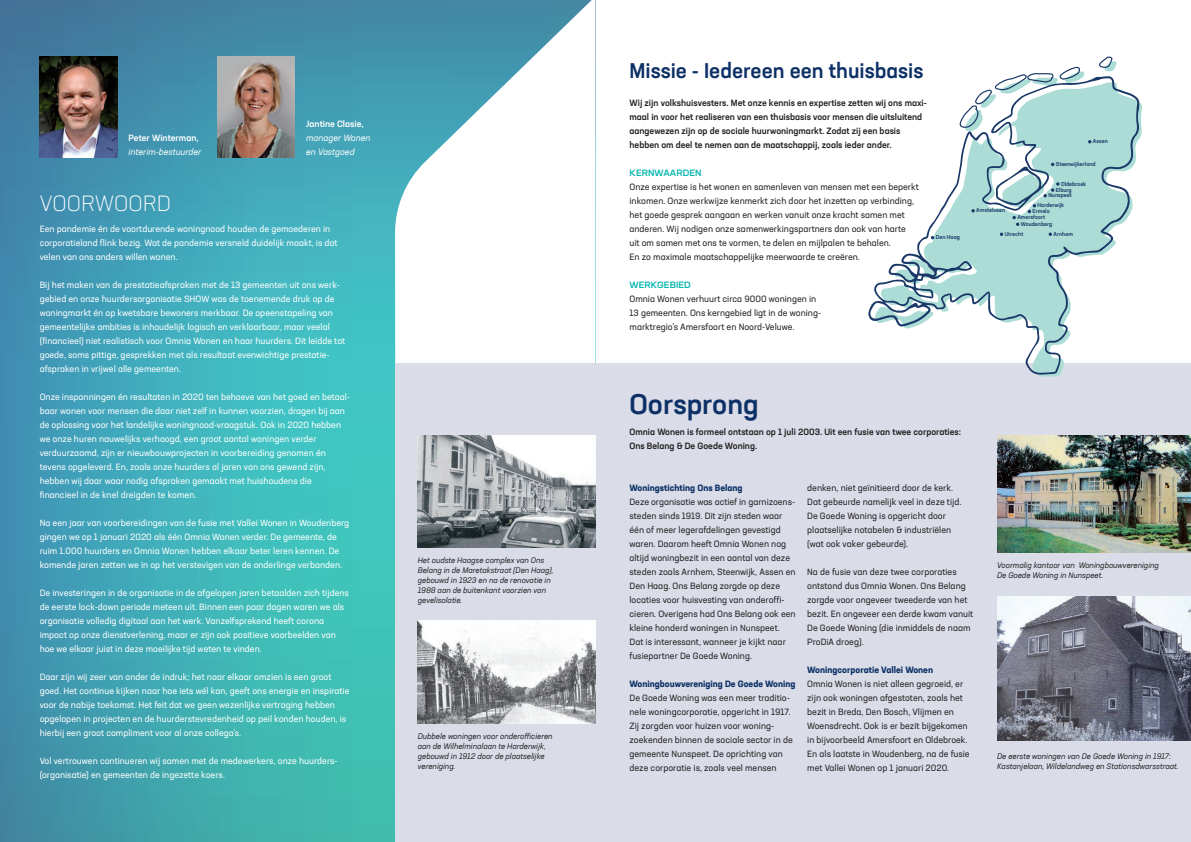
<style>
.page{position:relative;width:1191px;height:842px;background:#fff}
.page>*{position:absolute;margin:0;border:0;box-sizing:border-box;transform-origin:0 0}
.t1{font:500 28px "Neusa Next Std";color:#0d3166}
.t2{font:300 22px "Neusa Next Std";letter-spacing:.01em;color:#fff}
.t3{font:500 21px "Neusa Next Std";color:#0d3166}
.t4{font:9px/14px "Neusa Next Std";color:#fff}
.t5{font:9px/14px "Neusa Next Std";color:#231f20}
.t6{font:500 9px/14px "Neusa Next Std";color:#231f20}
.t7{font:700 9px "Neusa Next Std";color:#0d3166}
.t8{font:italic 9px/14px "Neusa Next Std";color:#fff}
.t9{font:500 expanded 9px "Neusa Next Std";letter-spacing:.01em;color:#00b5ae}
.t10{font:italic 8px/10px "Neusa Next Std";color:#231f20}
.t11{font:500 5.6px/6.7px "Neusa Next Std";color:#193867}
.s1{font-weight:500;font-style:normal}
</style>
<div class="page">
<svg style="left:0;top:0;width:395px;height:842px;background:#40a4b3"></svg>
<svg style="left:395px;top:0;width:197px;height:363px"></svg>
<img style="left:40px;top:57px;width:77px;height:100px">
<div style="left:395px;top:363px;width:796px;height:479px;background:#dadde8"></div>
<svg style="left:868px;top:76px;width:271px;height:299px"></svg>
<svg style="left:870px;top:303px;width:63px;height:26px"></svg>
<svg style="left:890px;top:255px;width:50px;height:30px"></svg>
<svg style="left:959px;top:67px;width:125px;height:64px"></svg>
<svg style="left:1099px;top:57px;width:17px;height:14px"></svg>
<svg style="left:1048px;top:233px;width:4px;height:3px"></svg>
<svg style="left:999px;top:233px;width:4px;height:3px"></svg>
<svg style="left:997px;top:163px;width:62px;height:63px"></svg>
<img style="left:997px;top:435px;width:194px;height:117px">
<img style="left:997px;top:596px;width:194px;height:144px">
<img style="left:418px;top:435px;width:177px;height:113px">
<img style="left:418px;top:620px;width:177px;height:104px">
<img style="left:217px;top:57px;width:78px;height:100px">
<p class="t8" style="left:129px;top:131px;width:74px"><span class="s1">Peter Winterman, </span>interim-bestuurder</p>
<p class="t2" style="left:40px;top:190px;width:133px">VOORWOORD</p>
<p class="t8" style="left:306px;top:117px;width:66px"><span class="s1">Jantine Clasie, </span>manager Wonen en Vastgoed</p>
<p class="t4" style="left:40px;top:222px;width:299px">Een pandemie én de voortdurende woningnood houden de gemoederen in corporatieland flink bezig. Wat de pandemie versneld duidelijk maakt, is dat velen van ons anders willen wonen.</p>
<p class="t4" style="left:40px;top:278px;width:307px">Bij het maken van de prestatieafspraken met de 13 gemeenten uit ons werk - gebied en onze huurdersorganisatie SHOW was de toenemende druk op de woningmarkt én op kwetsbare bewoners merkbaar. De opeenstapeling van gemeentelijke ambities is inhoudelijk logisch en verklaarbaar, maar veelal (financieel) niet realistisch voor Omnia Wonen en haar huurders. Dit leidde tot goede, soms pittige, gesprekken met als resultaat evenwichtige prestatie - afspraken in vrijwel alle gemeenten.</p>
<p class="t4" style="left:40px;top:390px;width:312px">Onze inspanningen én resultaten in 2020 ten behoeve van het goed en betaal - baar wonen voor mensen die daar niet zelf in kunnen voorzien, dragen bij aan de oplossing voor het landelijke woningnood-vraagstuk. Ook in 2020 hebben we onze huren nauwelijks verhoogd, een groot aantal woningen verder<br>verduur zaamd, zijn er nieuwbouwprojecten in voorbereiding genomen én tevens opgeleverd. En, zoals onze huurders al jaren van ons gewend zijn, hebben wij daar waar nodig afspraken gemaakt met huishoudens die financieel in de knel dreigden te komen.</p>
<p class="t4" style="left:40px;top:516px;width:311px">Na een jaar van voorbereidingen van de fusie met Vallei Wonen in Woudenberg gingen we op 1 januari 2020 als één Omnia Wonen verder. De gemeente, de ruim 1.000 huurders en Omnia Wonen hebben elkaar beter leren kennen. De komende jaren zetten we in op het verstevigen van de onderlinge verbanden.</p>
<p class="t4" style="left:40px;top:586px;width:311px">De investeringen in de organisatie in de afgelopen jaren betaalden zich tijdens de eerste lock-down periode meteen uit. Binnen een paar dagen waren we als organisatie volledig digitaal aan het werk. Vanzelfsprekend heeft corona impact op onze dienstverlening, maar er zijn ook positieve voorbeelden van hoe we elkaar juist in deze moeilijke tijd weten te vinden.</p>
<p class="t4" style="left:40px;top:670px;width:311px">Daar zijn wij zeer van onder de indruk; het naar elkaar omzien is een groot goed. Het continue kijken naar hoe iets wél kan, geeft ons energie en inspiratie voor de nabije toekomst. Het feit dat we geen wezenlijke vertraging hebben opgelopen in projecten en de huurderstevredenheid op peil konden houden, is hierbij een groot compliment voor al onze collega’s.</p>
<p class="t4" style="left:40px;top:754px;width:299px">Vol vertrouwen continueren wij samen met de medewerkers, onze huurders - (organisatie) en gemeenten de ingezette koers.</p>
<p class="t10" style="left:418px;top:556px;width:137px">Het oudste Haagse complex van Ons<br>Belang in de Maretakstraat (Den Haag), gebouwd in 1923 en na de renovatie in<br>1988 aan de buitenkant voorzien van gevelisolatie.</p>
<p class="t10" style="left:418px;top:732px;width:136px">Dubbele woningen voor onderofficieren aan de Wilhelminalaan te Harderwijk, gebouwd in 1912 door de plaatselijke vereniging.</p>
<p class="t3" style="left:629px;top:62px;width:295px">Missie - Iedereen een thuisbasis</p>
<p class="t6" style="left:629px;top:96px;width:299px">Wij zijn volkshuisvesters. Met onze kennis en expertise zetten wij ons maxi - maal in voor het realiseren van een thuisbasis voor mensen die uitsluitend aangewezen zijn op de sociale huurwoningmarkt. Zodat zij een basis hebben om deel te nemen aan de maatschappij, zoals ieder ander.</p>
<p class="t9" style="left:629px;top:169px;width:74px">KERNWAARDEN</p>
<p class="t5" style="left:629px;top:180px;width:291px">Onze expertise is het wonen en samenleven van mensen met een beperkt inkomen. Onze werkwijze kenmerkt zich door het inzetten op verbinding, het goede gesprek aangaan en werken vanuit onze kracht samen met anderen. Wij nodigen onze samenwerkingspartners dan ook van harte<br>uit om samen met ons te vormen, te delen en mijlpalen te behalen.<br>En zo maximale maatschappelijke meerwaarde te creëren.</p>
<p class="t9" style="left:629px;top:281px;width:63px">WERKGEBIED</p>
<p class="t5" style="left:629px;top:292px;width:193px">Omnia Wonen verhuurt circa 9000 woningen in<br>13 gemeenten. Ons kerngebied ligt in de woning&shy;marktregio’s Amersfoort en Noord-Veluwe.</p>
<p class="t11" style="left:935px;top:234px;width:26px">Den Haag</p>
<p class="t11" style="left:1093px;top:139px;width:16px">Assen</p>
<p class="t11" style="left:1056px;top:161px;width:41px">Steenwijkerland</p>
<p class="t11" style="left:976px;top:208px;width:30px">Amstelveen</p>
<p class="t11" style="left:1061px;top:181px;width:27px">Oldebroek</p>
<p class="t11" style="left:1056px;top:187px;width:17px">Elburg</p>
<p class="t11" style="left:1048px;top:193px;width:25px">Nunspeet</p>
<p class="t11" style="left:1032px;top:203px;width:33px;line-height:5.7px;text-indent:5px">Harderwijk<br>Ermelo</p>
<p class="t11" style="left:1021px;top:214px;width:33px;text-indent:-4px">Amersfoort<br>Woudenberg</p>
<p class="t11" style="left:1004px;top:231px;width:20px">Utrecht</p>
<p class="t11" style="left:1053px;top:231px;width:21px">Arnhem</p>
<p class="t1" style="left:629px;top:392px;width:131px">Oorsprong</p>
<p class="t6" style="left:629px;top:425px;width:333px">Omnia Wonen is formeel ontstaan op 1 juli 2003. Uit een fusie van twee corporaties:<br>Ons Belang &amp; De Goede Woning.</p>
<p class="t7" style="left:629px;top:482px;width:114px">Woningstichting Ons Belang</p>
<p class="t5" style="left:629px;top:495px;width:168px">Deze organisatie was actief in garnizoens&shy;steden sinds 1919. Dit zijn steden waar één of meer legerafdelingen gevestigd waren. Daarom heeft Omnia Wonen nog altijd woningbezit in een aantal van deze steden zoals Arnhem, Steenwijk, Assen en Den Haag. Ons Belang zorgde op deze locaties voor huisvesting van onder offi - cieren. Overigens had Ons Belang ook een kleine honderd woningen in Nunspeet.<br>Dat is interessant, wanneer je kijkt naar fusie partner De Goede Woning.</p>
<p class="t7" style="left:629px;top:678px;width:168px">Woningbouwvereniging De Goede Woning</p>
<p class="t5" style="left:629px;top:691px;width:165px">De Goede Woning was een meer traditio - nele woningcorporatie, opgericht in 1917.<br>Zij zorgden voor huizen voor woning - zoekenden binnen de sociale sector in de gemeente Nunspeet. De oprichting van deze corporatie is, zoals veel mensen</p>
<p class="t5" style="left:807px;top:481px;width:156px">denken, niet geïnitieerd door de kerk.<br>Dat gebeurde namelijk veel in deze tijd.<br>De Goede Woning is opgericht door plaatse lijke notabelen &amp; industriëlen (wat ook vaker gebeurde).</p>
<p class="t5" style="left:807px;top:565px;width:167px">Na de fusie van deze twee corporaties ontstond dus Omnia Wonen. Ons Belang zorgde voor ongeveer tweederde van het bezit. En ongeveer een derde kwam vanuit De Goede Woning (die inmiddels de naam ProDiA droeg).</p>
<p class="t7" style="left:807px;top:664px;width:127px">Woningcorporatie Vallei Wonen</p>
<p class="t5" style="left:807px;top:677px;width:164px">Omnia Wonen is niet alleen gegroeid, er zijn ook woningen afgestoten, zoals het bezit in Breda, Den Bosch, Vlijmen en Woensdrecht. Ook is er bezit bijgekomen in bijvoorbeeld Amersfoort en Oldebroek.<br>En als laatste in Woudenberg, na de fusie met Vallei Wonen op 1 januari 2020.</p>
<p class="t10" style="left:997px;top:561px;width:163px">Voormalig kantoor van Woningbouwvereniging<br>De Goede Woning in Nunspeet.</p>
<p class="t10" style="left:997px;top:752px;width:183px">De eerste woningen van De Goede Woning in 1917:<br>Kastanjelaan, Wildelandweg en Stationsdwarsstraat.</p>
</div>
